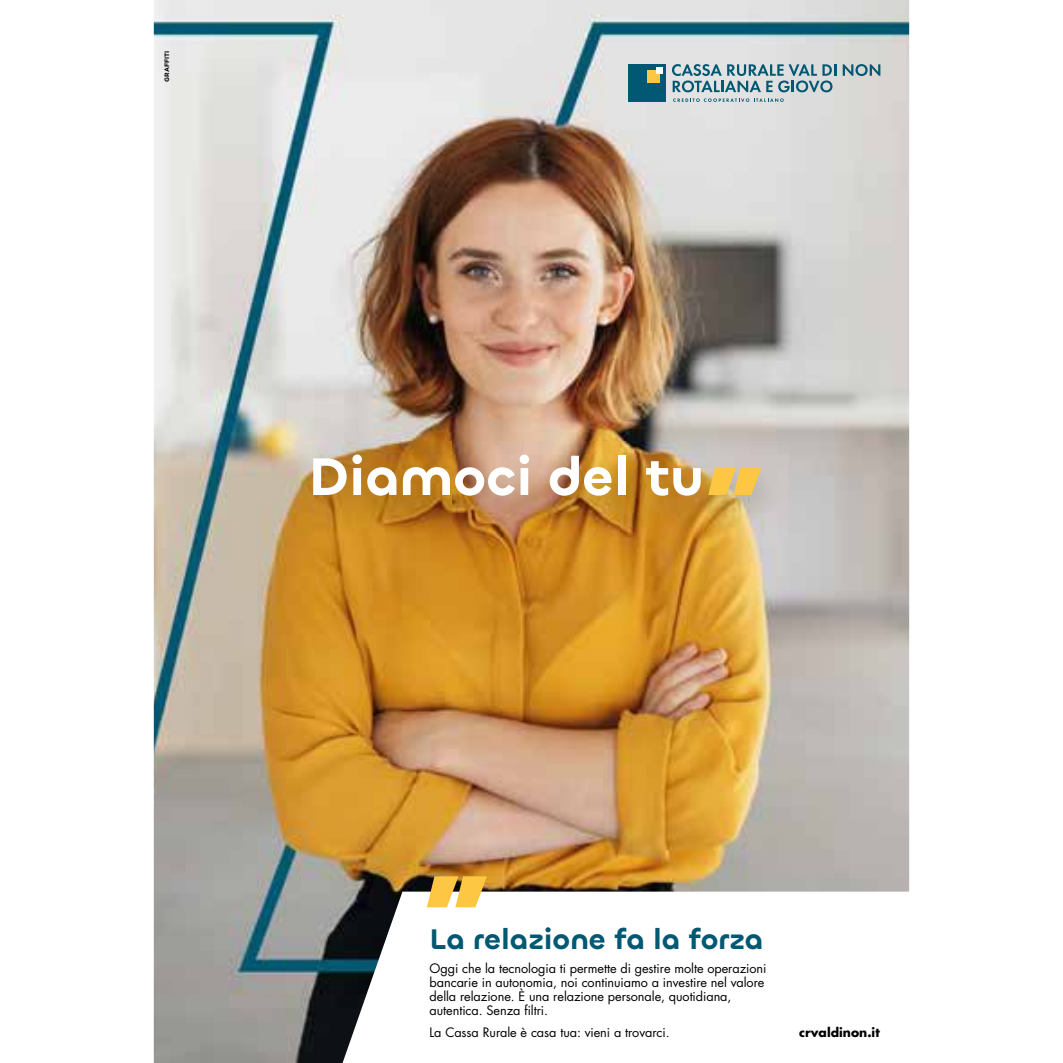
<style>
.page{position:relative;width:1063px;height:1063px;background:#fff}
.page>*{position:absolute;margin:0;border:0;box-sizing:border-box;transform-origin:0 0}
.t1{font:600 54.25px "Chillax";color:#fff}
.t2{font:600 29.25px "Chillax";color:#005872}
.t3{font:12.75px/14px "Futura Std";letter-spacing:-.005em;color:#000}
.t4{font:700 12.25px "Futura Std";color:#000}
.t5{font:700 6.25px "Gotham";color:#000}
</style>
<div class="page">
<img style="left:154px;top:0;width:755px;height:1063px">
<div style="left:628px;top:64px;width:38px;height:38px;background:#005872"></div>
<div style="left:647px;top:70px;width:13px;height:13px;background:#fdc643"></div>
<div style="left:656px;top:67px;width:7px;height:7px;background:#fff"></div>
<svg style="left:673px;top:98px;width:111px;height:4px"></svg>
<svg style="left:672px;top:64px;width:164px;height:28px;background:#93b1ba"></svg>
<svg style="left:843px;top:64px;width:37px;height:12px"></svg>
<svg style="left:335px;top:892px;width:574px;height:171px"></svg>
<svg style="left:427px;top:876px;width:60px;height:31px;background:#e6bb59"></svg>
<img style="left:285px;top:441px;width:503px;height:96px">
<svg style="left:708px;top:468px;width:54px;height:27px"></svg>
<svg style="left:525px;top:1004px;width:5px;height:11px"></svg>
<p class="t5" style="left:163px;top:82px;width:33px;rotate:-90deg">GRAFFITI</p>
<h1 class="t1" style="left:308px;top:443px;width:397px">Diamoci del tu</h1>
<h2 class="t2" style="left:430px;top:920px;width:335px">La relazione fa la forza</h2>
<p class="t3" style="left:430px;top:961px;width:338px">Oggi che la tecnologia ti permette di gestire molte operazioni bancarie in autonomia, noi continuiamo a investire nel valore della relazione. È una relazione personale, quotidiana, autentica. Senza ltri.</p>
<p class="t3" style="left:430px;top:1025px;width:242px">La Cassa Rurale è casa tua: vieni a trovarci.</p>
<p class="t4" style="left:799px;top:1024px;width:82px">crvaldinon.it</p>
</div>
